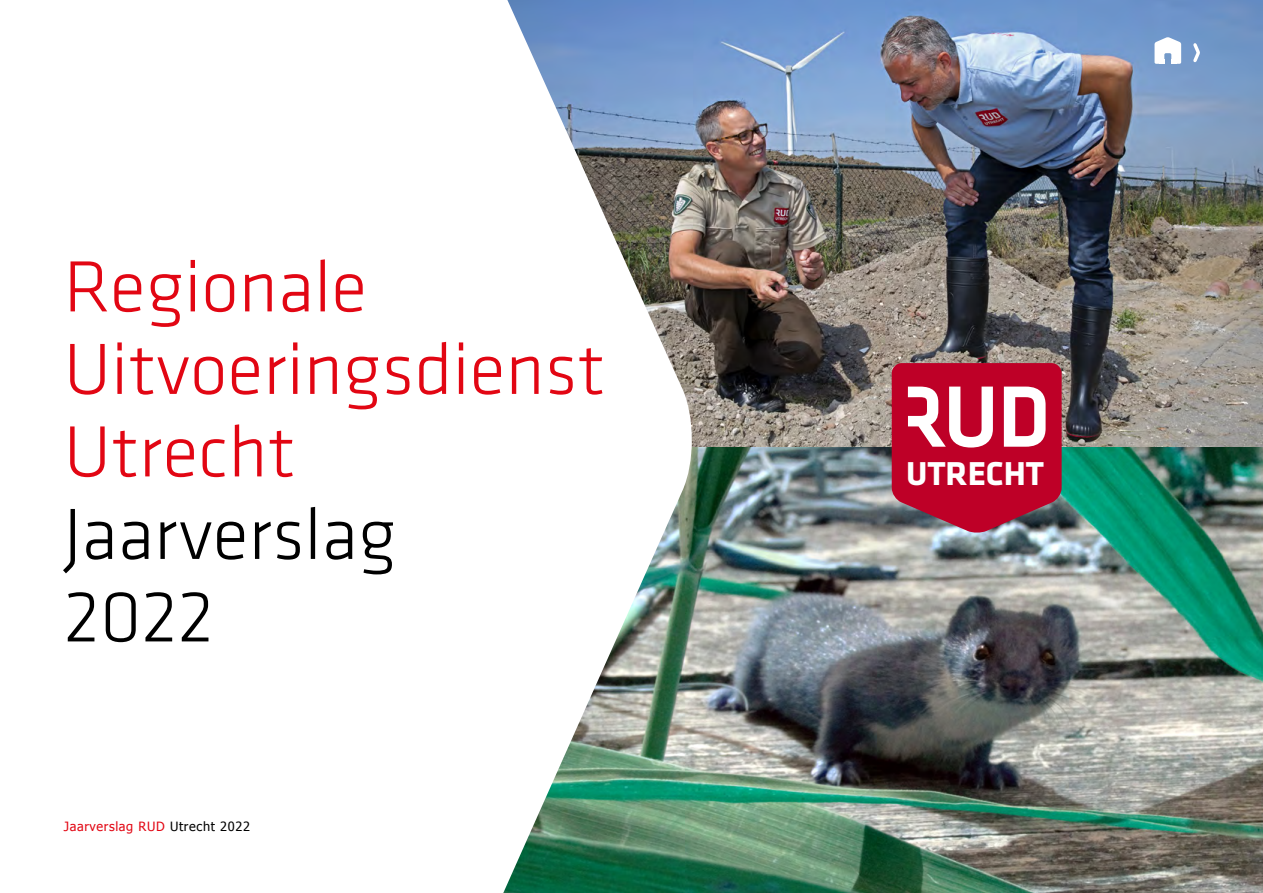
<style>
.page{position:relative;width:1263px;height:893px;background:#fff}
.page>*{position:absolute;margin:0;border:0;box-sizing:border-box;transform-origin:0 0}
.t1{font:300 75px "Klavika";color:#e20613}
.t2{font:300 75px "Klavika";color:#000}
.t3{font:700 34.35px "Klavika";color:#fff}
.t4{font:12.75px "Tahoma";letter-spacing:.05em;color:#e20613}
.s1{color:#000}
</style>
<div class="page">
<img style="left:695px;top:446px;width:568px;height:447px">
<img style="left:695px;top:0;width:568px;height:446px">
<img style="left:503px;top:0;width:192px;height:893px">
<svg style="left:892px;top:363px;width:170px;height:170px;background:#bf314f"></svg>
<svg style="left:1144px;top:40px;width:1px;height:25px"></svg>
<svg style="left:1190px;top:40px;width:13px;height:25px"></svg>
<svg style="left:1154px;top:37px;width:27px;height:27px"></svg>
<p class="t1" style="left:64px;top:246px;width:305px">Regionale</p>
<p class="t1" style="left:64px;top:328px;width:543px">Uitvoeringsdienst</p>
<p class="t1" style="left:64px;top:411px;width:233px">Utrecht</p>
<p class="t2" style="left:64px;top:493px;width:334px">Jaarverslag</p>
<p class="t2" style="left:64px;top:576px;width:152px">2022</p>
<p class="t4" style="left:64px;top:818px;width:188px">Jaarverslag RUD <span class="s1">Utrecht 2022</span></p>
<p class="t3" style="left:906px;top:455px;width:140px">UTRECHT</p>
</div>
